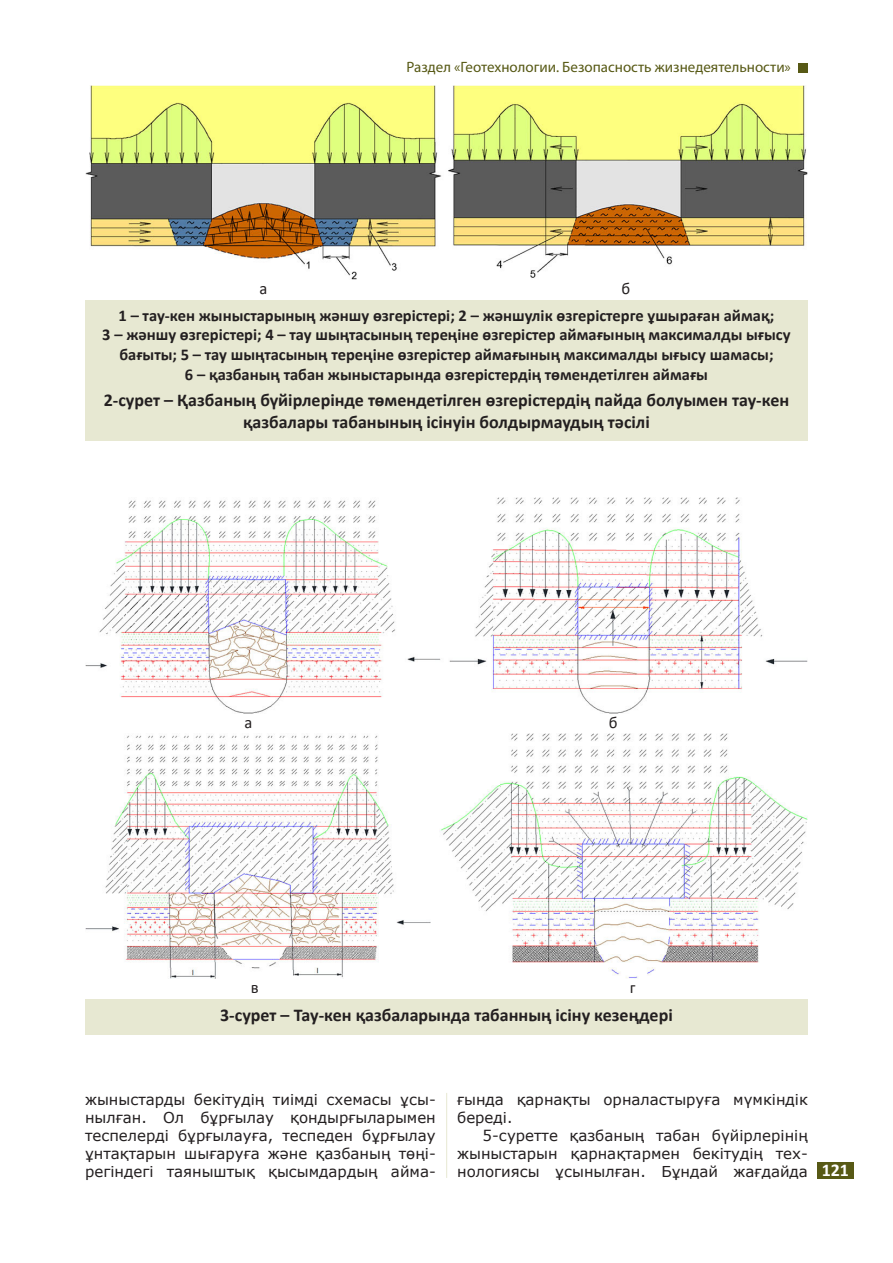
<style>
.page{position:relative;width:893px;height:1263px;background:#fff}
.page>*{position:absolute;margin:0;border:0;box-sizing:border-box;transform-origin:0 0}
.Рисунки_Calibri_12_b{font:700 18px/21.6px "Calibri";color:#231f20;text-align:center}
.t1{font:700 18px "Calibri";color:#fff}
.Рисунки_Calibri_12_b-2{font:700 16.5px/19.8px "Calibri";color:#231f20;text-align:center}
.t2{font:16.5px "Calibri";color:#231f20}
.ТЕКСТ_каз{font:15px/18px "Verdana";color:#231f20;text-align:justify}
.t3{font:15px "Myriad Pro";color:#575915}
</style>
<div class="page">
<div style="left:817px;top:1162px;width:36px;height:16px;background:#575915"></div>
<div style="left:798px;top:63px;width:10px;height:9px;background:#575915"></div>
<div style="left:85px;top:300px;width:723px;height:93px;background:#e7e8d2"></div>
<div style="left:85px;top:384px;width:723px;height:56px;background:#e7e8d2"></div>
<img style="left:85px;top:85px;width:723px;height:194px">
<div style="left:85px;top:999px;width:723px;height:35px;background:#e7e8d2"></div>
<img style="left:85px;top:497px;width:723px;height:216px">
<img style="left:85px;top:733px;width:723px;height:245px">
<hr style="left:446px;top:1093px;width:1px;height:85px;background:#e7e8d2">
<p class="t3" style="left:407px;top:58px;width:386px">Раздел «Геотехнологии. Безопасность жизнедеятельности»</p>
<p class="t2" style="left:259px;top:278px;width:9px">а</p>
<p class="t2" style="left:622px;top:278px;width:10px">б</p>
<p class="Рисунки_Calibri_12_b-2" style="left:102px;top:305px;width:690px">1 – тау-кен жыныстарының жәншу өзгерістері; 2 – жәншулік өзгерістерге ұшыраған аймақ;<br>3 – жәншу өзгерістері; 4 – тау шыңтасының тереңіне өзгерістер аймағының максималды ығысу бағыты; 5 – тау шыңтасының тереңіне өзгерістер аймағының максималды ығысу шамасы;<br>6 – қазбаның табан жыныстарында өзгерістердің төмендетілген аймағы</p>
<p class="Рисунки_Calibri_12_b" style="left:104px;top:389px;width:687px">2-сурет – Қазбаның бүйірлерінде төмендетілген өзгерістердің пайда болуымен тау-кен қазбалары табанының ісінуін болдырмаудың тәсілі</p>
<p class="t2" style="left:244px;top:711px;width:9px">а</p>
<p class="t2" style="left:609px;top:711px;width:10px">б</p>
<p class="t2" style="left:251px;top:976px;width:9px">в</p>
<p class="t2" style="left:630px;top:976px;width:7px">г</p>
<p class="Рисунки_Calibri_12_b" style="left:220px;top:1004px;width:454px">3-сурет – Тау-кен қазбаларында табанның ісіну кезеңдері</p>
<p class="ТЕКСТ_каз" style="left:85px;top:1090px;width:352px">жыныстарды бекітудің тиімді схемасы ұсы&shy;нылған. Ол бұрғылау қондырғыларымен теспелерді бұрғылауға, теспеден бұрғылау ұнтақтарын шығаруға және қазбаның төңі&shy;регіндегі таяныштық қысымдардың айма-</p>
<p class="ТЕКСТ_каз" style="left:457px;top:1090px;width:352px">ғында қарнақты орналастыруға мүмкіндік береді.</p>
<p class="ТЕКСТ_каз" style="left:457px;top:1126px;width:352px;text-indent:26px">5-суретте қазбаның табан бүйірлерінің жыныстарын қарнақтармен бекітудің тех&shy;нологиясы ұсынылған. Бұндай жағдайда</p>
<p class="t1" style="left:822px;top:1157px;width:29px">121</p>
</div>
